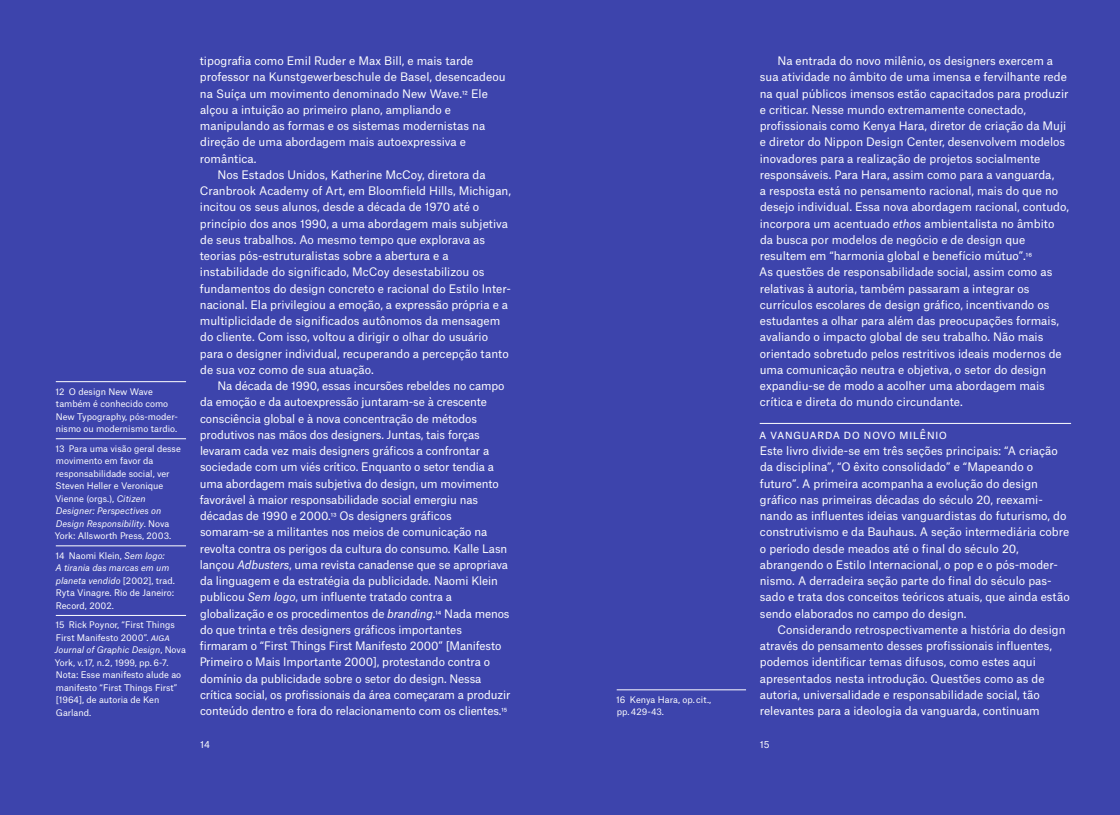
<style>
.page{position:relative;width:1120px;height:815px;background:#3d44ac}
.page>*{position:absolute;margin:0;border:0;box-sizing:border-box;transform-origin:0 0}
.t1{font:11.25px/16.2px "Atlas Grotesk";color:#fff}
.t2{font:9.38px "Atlas Grotesk";color:#fff}
.t3{font:8.75px/12.5px "Atlas Grotesk";color:#fff}
.s1{font-style:italic}
.s2{font-size:8.75px}
</style>
<div class="page">
<hr style="left:760px;top:423px;width:311px;height:1px;background:#fff">
<hr style="left:56px;top:381px;width:130px;height:1px;background:#fff">
<hr style="left:56px;top:438px;width:130px;height:1px;background:#fff">
<hr style="left:56px;top:545px;width:130px;height:1px;background:#fff">
<hr style="left:56px;top:615px;width:130px;height:1px;background:#fff">
<hr style="left:617px;top:689px;width:129px;height:1px;background:#fff">
<p class="t3" style="left:55px;top:384px;width:124px">12 O design New Wave também é conhecido como<br>New Typography, pós-moder&shy;nismo ou modernismo tardio.</p>
<p class="t3" style="left:55px;top:441px;width:128px">13 Para uma visão geral desse movimento em favor da responsabilidade social, ver<br>Steven Heller e Veronique<br>Vienne (orgs.), <span class="s1">Citizen<br>Designer: Perspectives on<br>Design Responsibility</span>. Nova<br>York: Allsworth Press, 2003.</p>
<p class="t3" style="left:55px;top:548px;width:121px">14 Naomi Klein, <span class="s1">Sem logo:<br>A tirania das marcas em um planeta vendido</span> [2002], trad.<br>Ryta Vinagre. Rio de Janeiro:<br>Record, 2002.</p>
<p class="t3" style="left:55px;top:618px;width:133px">15 Rick Poynor, “First Things<br>First Manifesto 2000”. <span class="s1">aiga<br>Journal of Graphic Design</span>, Nova<br>York, v. 17, n. 2, 1999, pp. 6-7.<br>Nota: Esse manifesto alude ao manifesto “First Things First” [1964], de autoria de Ken<br>Garland.</p>
<p class="t1" style="left:200px;top:52px;width:275px">tipografia como Emil Ruder e Max Bill, e mais tarde</p>
<p class="t1" style="left:200px;top:68px;width:307px">professor na Kunstgewerbeschule de Basel, desencadeou</p>
<p class="t1" style="left:200px;top:84px;width:289px">na Suíça um movimento denominado New Wave.<span class="s2">12</span> Ele</p>
<p class="t1" style="left:200px;top:100px;width:253px">alçou a intuição ao primeiro plano, ampliando e</p>
<p class="t1" style="left:200px;top:117px;width:287px">manipulando as formas e os sistemas modernistas na</p>
<p class="t1" style="left:200px;top:133px;width:267px">direção de uma abordagem mais autoexpressiva e</p>
<p class="t1" style="left:200px;top:149px;width:58px">romântica.</p>
<p class="t1" style="left:217px;top:165px;width:270px">Nos Estados Unidos, Katherine McCoy, diretora da</p>
<p class="t1" style="left:200px;top:182px;width:313px">Cranbrook Academy of Art, em Bloomfield Hills, Michigan,</p>
<p class="t1" style="left:200px;top:198px;width:281px">incitou os seus alunos, desde a década de 1970 até o</p>
<p class="t1" style="left:200px;top:214px;width:310px">princípio dos anos 1990, a uma abordagem mais subjetiva</p>
<p class="t1" style="left:200px;top:230px;width:287px">de seus trabalhos. Ao mesmo tempo que explorava as</p>
<p class="t1" style="left:200px;top:246px;width:250px">teorias pós-estruturalistas sobre a abertura e a</p>
<p class="t1" style="left:200px;top:263px;width:286px">instabilidade do significado, McCoy desestabilizou os</p>
<p class="t1" style="left:200px;top:279px;width:313px">fundamentos do design concreto e racional do Estilo Inter-</p>
<p class="t1" style="left:200px;top:295px;width:310px">nacional. Ela privilegiou a emoção, a expressão própria e a</p>
<p class="t1" style="left:200px;top:311px;width:302px">multiplicidade de significados autônomos da mensagem</p>
<p class="t1" style="left:200px;top:328px;width:289px">do cliente. Com isso, voltou a dirigir o olhar do usuário</p>
<p class="t1" style="left:200px;top:344px;width:310px">para o designer individual, recuperando a percepção tanto</p>
<p class="t1" style="left:200px;top:360px;width:175px">de sua voz como de sua atuação.</p>
<p class="t1" style="left:217px;top:377px;width:289px">Na década de 1990, essas incursões rebeldes no campo</p>
<p class="t1" style="left:200px;top:393px;width:288px">da emoção e da autoexpressão juntaram-se à crescente</p>
<p class="t1" style="left:200px;top:409px;width:278px">consciência global e à nova concentração de métodos</p>
<p class="t1" style="left:200px;top:425px;width:281px">produtivos nas mãos dos designers. Juntas, tais forças</p>
<p class="t1" style="left:200px;top:442px;width:291px">levaram cada vez mais designers gráficos a confrontar a</p>
<p class="t1" style="left:200px;top:458px;width:295px">sociedade com um viés crítico. Enquanto o setor tendia a</p>
<p class="t1" style="left:200px;top:474px;width:300px">uma abordagem mais subjetiva do design, um movimento</p>
<p class="t1" style="left:200px;top:490px;width:280px">favorável à maior responsabilidade social emergiu nas</p>
<p class="t1" style="left:200px;top:507px;width:253px">décadas de 1990 e 2000.<span class="s2">13</span> Os designers gráficos</p>
<p class="t1" style="left:200px;top:523px;width:289px">somaram-se a militantes nos meios de comunicação na</p>
<p class="t1" style="left:200px;top:539px;width:309px">revolta contra os perigos da cultura do consumo. Kalle Lasn</p>
<p class="t1" style="left:200px;top:555px;width:309px">lançou <span class="s1">Adbusters</span>, uma revista canadense que se apropriava</p>
<p class="t1" style="left:200px;top:572px;width:299px">da linguagem e da estratégia da publicidade. Naomi Klein</p>
<p class="t1" style="left:200px;top:588px;width:254px">publicou <span class="s1">Sem logo</span>, um influente tratado contra a</p>
<p class="t1" style="left:200px;top:604px;width:311px">globalização e os procedimentos de <span class="s1">branding</span>.<span class="s2">14</span> Nada menos</p>
<p class="t1" style="left:200px;top:620px;width:263px">do que trinta e três designers gráficos importantes</p>
<p class="t1" style="left:200px;top:637px;width:303px">firmaram o “First Things First Manifesto 2000” [Manifesto</p>
<p class="t1" style="left:200px;top:653px;width:292px">Primeiro o Mais Importante 2000], protestando contra o</p>
<p class="t1" style="left:200px;top:669px;width:283px">domínio da publicidade sobre o setor do design. Nessa</p>
<p class="t1" style="left:200px;top:685px;width:312px">crítica social, os profissionais da área começaram a produzir</p>
<p class="t1" style="left:200px;top:702px;width:309px">conteúdo dentro e fora do relacionamento com os clientes.<span class="s2">15</span></p>
<p class="t3" style="left:616px;top:692px;width:96px">16 Kenya Hara, op. cit., pp. 429-43.</p>
<p class="t1" style="left:759px;top:52px;width:311px;text-indent:18px">Na entrada do novo milênio, os designers exercem a sua atividade no âmbito de uma imensa e fervilhante rede na qual públicos imensos estão capacitados para produzir e criticar. Nesse mundo extremamente conectado, profissionais como Kenya Hara, diretor de criação da Muji e diretor do Nippon Design Center, desenvolvem modelos inovadores para a realização de projetos socialmente responsáveis. Para Hara, assim como para a vanguarda,<br>a resposta está no pensamento racional, mais do que no desejo individual. Essa nova abordagem racional, contudo, incorpora um acentuado <span class="s1">ethos</span> ambientalista no âmbito da busca por modelos de negócio e de design que resultem em “harmonia global e benefício mútuo”.<span class="s2">16<br></span>As questões de responsabilidade social, assim como as relativas à autoria, também passaram a integrar os currículos escolares de design gráfico, incentivando os estudantes a olhar para além das preocupações formais, avaliando o impacto global de seu trabalho. Não mais orientado sobretudo pelos restritivos ideais modernos de uma comunicação neutra e objetiva, o setor do design expandiu-se de modo a acolher uma abordagem mais crítica e direta do mundo circundante.</p>
<p class="t1" style="left:759px;top:425px;width:312px">a vanguarda do novo milênio<br>Este livro divide-se em três seções principais: “A criação da disciplina”, “O êxito consolidado” e “Mapeando o futuro”. A primeira acompanha a evolução do design gráfico nas primeiras décadas do século 20, reexami&shy;nando as influentes ideias vanguardistas do futurismo, do construtivismo e da Bauhaus. A seção intermediária cobre o período desde meados até o final do século 20, abrangendo o Estilo Internacional, o pop e o pós-moder&shy;nismo. A derradeira seção parte do final do século pas&shy;sado e trata dos conceitos teóricos atuais, que ainda estão sendo elaborados no campo do design.</p>
<p class="t1" style="left:760px;top:620px;width:307px;text-indent:18px">Considerando retrospectivamente a história do design através do pensamento desses profissionais influentes, podemos identificar temas difusos, como estes aqui apresentados nesta introdução. Questões como as de autoria, universalidade e responsabilidade social, tão relevantes para a ideologia da vanguarda, continuam</p>
<p class="t2" style="left:200px;top:737px;width:11px">14</p>
<p class="t2" style="left:760px;top:737px;width:11px">15</p>
</div>
